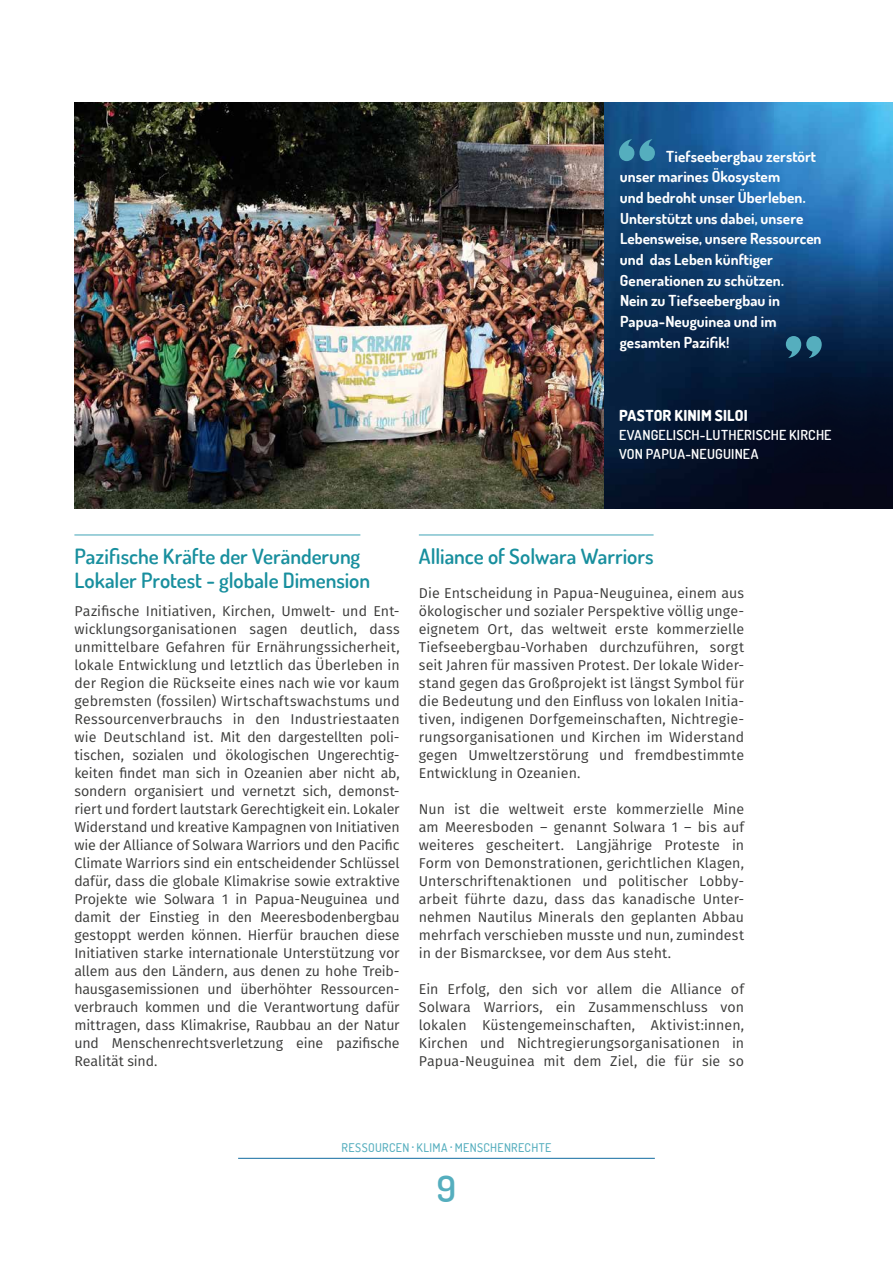
<style>
.page{position:relative;width:893px;height:1263px;background:#fff}
.page>*{position:absolute;margin:0;border:0;box-sizing:border-box;transform-origin:0 0}
.t1{font:600 36px "Dosis";color:#55aebe}
.t2{font:600 21px/24px "Dosis";letter-spacing:-.005em;color:#188f9e}
.t3{font:700 15.15px/20.7px "Dosis";letter-spacing:.005em;color:#fff}
.t4{font:800 15.15px "Dosis";letter-spacing:.005em;color:#fff}
.t5{font:14.25px/18px "Fira GO";letter-spacing:.005em;color:#3a3a39;text-align:justify}
.t6{font:600 13.8px/19.4px "Dosis";letter-spacing:.02em;color:#fff}
.t7{font:500 12px "Dosis";letter-spacing:.03em;color:#55aebe}
</style>
<div class="page">
<hr style="left:238px;top:1158px;width:417px;height:1px;background:#106ba0">
<hr style="left:419px;top:534px;width:235px;height:1px;background:#55aebe">
<hr style="left:74px;top:534px;width:286px;height:1px;background:#55aebe">
<img style="left:603px;top:102px;width:290px;height:406px">
<img style="left:74px;top:102px;width:529px;height:406px">
<svg style="left:619px;top:139px;width:36px;height:22px"></svg>
<svg style="left:786px;top:336px;width:36px;height:22px"></svg>
<p class="t3" style="left:620px;top:145px;width:203px;text-indent:46px">Tiefseebergbau zerstört unser marines Ökosystem<br>und bedroht unser Überleben.<br>Unterstützt uns dabei, unsere<br>Lebensweise, unsere Ressourcen und das Leben künftiger<br>Generationen zu schützen.<br>Nein zu Tiefsee bergbau in<br>Papua- Neuguinea und im gesamten Pazifik!</p>
<p class="t4" style="left:619px;top:405px;width:130px">PASTOR KINIM SILOI</p>
<p class="t6" style="left:619px;top:425px;width:214px">EVANGELISCH-LUTHERISCHE KIRCHE<br>VON PAPUA-NEUGUINEA</p>
<h2 class="t2" style="left:74px;top:544px;width:297px">Pazifische Kräfte der Veränderung<br>Lokaler Protest - globale Dimension</h2>
<p class="t5" style="left:74px;top:602px;width:327px">Pazifische Initiativen, Kirchen, Umwelt- und Ent&shy;wicklungsorganisationen sagen deutlich, dass unmittelbare Gefahren für Ernährungssicherheit, lokale Entwicklung und letztlich das Überleben in der Region die Rückseite eines nach wie vor kaum gebremsten (fossilen) Wirtschaftswachstums und Ressourcenverbrauchs in den Industriestaaten wie Deutschland ist. Mit den dargestellten poli&shy;tischen, sozialen und ökologischen Ungerechtig&shy;keiten findet man sich in Ozeanien aber nicht ab, sondern organisiert und vernetzt sich, demonst&shy;riert und fordert lautstark Gerechtigkeit ein. Lokaler Widerstand und kreative Kampagnen von Initiativen wie der Alliance of Solwara Warriors und den Pacific Climate Warriors sind ein entscheidender Schlüssel dafür, dass die globale Klimakrise sowie extraktive Projekte wie Solwara 1 in Papua-Neuguinea und damit der Einstieg in den Meeresbodenbergbau gestoppt werden können. Hierfür brauchen diese Initiativen starke internationale Unterstützung vor allem aus den Ländern, aus denen zu hohe Treib&shy;hausgasemissionen und überhöhter Ressourcen&shy;verbrauch kommen und die Verantwortung dafür mittragen, dass Klimakrise, Raubbau an der Natur und Menschenrechtsverletzung eine pazifische Realität sind.</p>
<h2 class="t2" style="left:419px;top:544px;width:236px">Alliance of Solwara Warriors</h2>
<p class="t5" style="left:419px;top:584px;width:327px">Die Entscheidung in Papua-Neuguinea, einem aus ökologischer und sozialer Perspektive völlig unge&shy;eignetem Ort, das weltweit erste kommerzielle Tiefseebergbau-Vorhaben durchzuführen, sorgt seit Jahren für massiven Protest. Der lokale Wider&shy;stand gegen das Großprojekt ist längst Symbol für die Bedeutung und den Einfluss von lokalen Initia&shy;tiven, indigenen Dorfgemeinschaften, Nichtregie&shy;rungsorganisationen und Kirchen im Widerstand gegen Umweltzerstörung und fremdbestimmte Entwicklung in Ozeanien.</p>
<p class="t5" style="left:419px;top:800px;width:327px">Nun ist die weltweit erste kommerzielle Mine am Meeresboden – genannt Solwara 1 – bis auf weiteres gescheitert. Langjährige Proteste in Form von Demonstrationen, gerichtlichen Klagen, Unterschriftenaktionen und politischer Lobby&shy;arbeit führte dazu, dass das kanadische Unter&shy;nehmen Nautilus Minerals den geplanten Abbau mehrfach verschieben musste und nun, zumindest in der Bismarcksee, vor dem Aus steht.</p>
<p class="t5" style="left:419px;top:980px;width:327px">Ein Erfolg, den sich vor allem die Alliance of Solwara Warriors, ein Zusammenschluss von lokalen Küstengemeinschaften, Aktivist:innen, Kirchen und Nichtregierungsorganisationen in Papua-Neuguinea mit dem Ziel, die für sie so</p>
<p class="t7" style="left:342px;top:1139px;width:211px">RESSOURCEN <sup>.</sup> KLIMA <sup>.</sup> MENSCHENRECHTE</p>
<h1 class="t1" style="left:437px;top:1165px;width:21px">9</h1>
</div>
